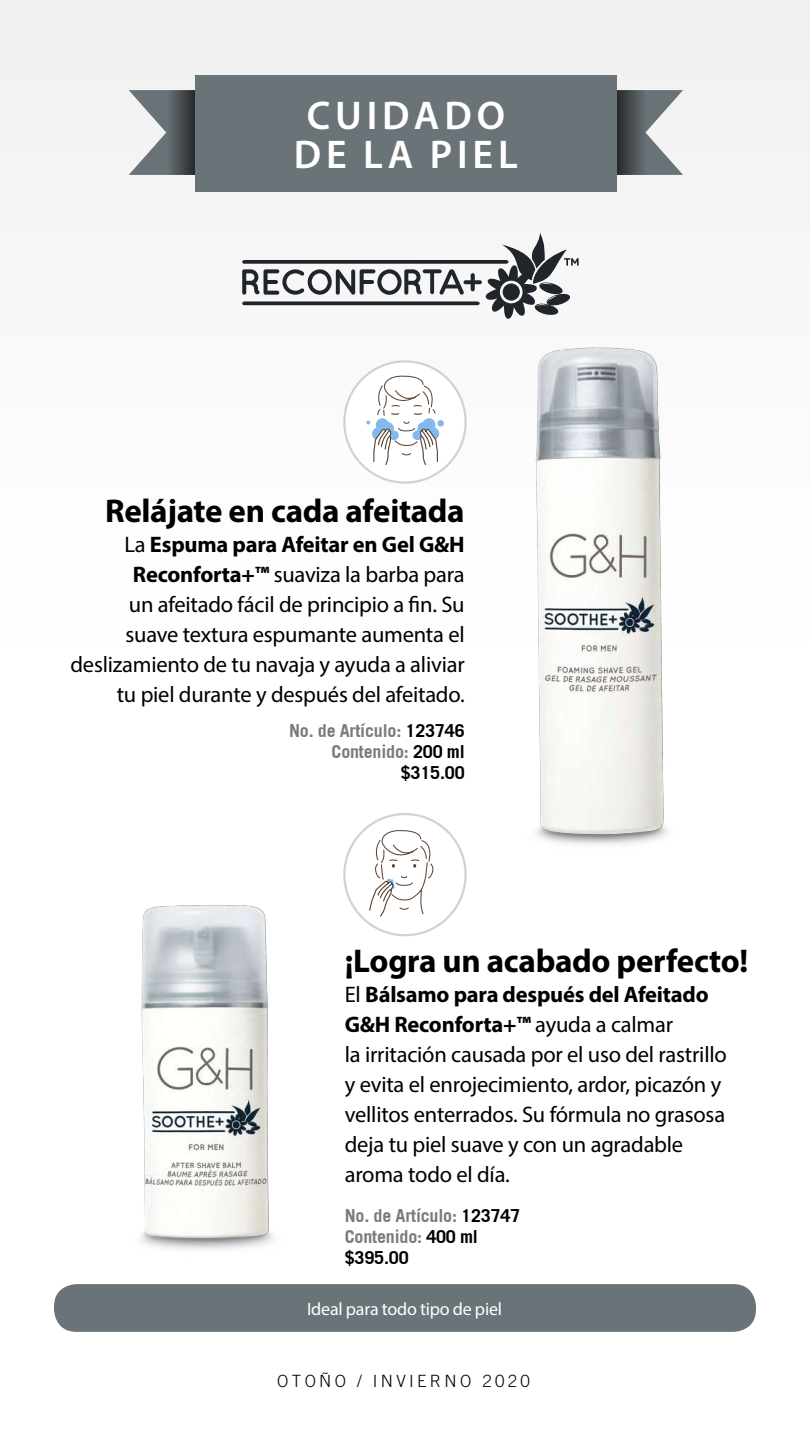
<style>
.page{position:relative;width:810px;height:1440px;background:#fff}
.page>*{position:absolute;margin:0;border:0;box-sizing:border-box;transform-origin:0 0}
.t1{font:600 40.2px/39.5px "Myriad Pro";letter-spacing:.12em;color:#fff;text-align:center}
.t2{font:700 33px "Myriad Pro";letter-spacing:-.01em;color:#000}
.t3{font:22.5px/30px "Myriad Pro";letter-spacing:-.01em;color:#000;text-align:right}
.t4{font:700 18px/21px "Trade Gothic";letter-spacing:-.01em;color:#7c7b7b}
.t5{font:18px "Myriad Pro";letter-spacing:-.01em;color:#fff}
.t6{font:300 16.88px "Trade Gothic LT Std";letter-spacing:.2em;color:#000}
.s1{font-weight:700}
.s2{color:#000}
</style>
<div class="page">
<div style="left:0;top:0;width:810px;height:641px;background:#f9f9f9"></div>
<img style="left:140px;top:905px;width:134px;height:345px">
<svg style="left:129px;top:90px;width:66px;height:85px"></svg>
<svg style="left:617px;top:90px;width:66px;height:85px"></svg>
<div style="left:195px;top:75px;width:422px;height:117px;background:#6a7378"></div>
<svg style="left:344px;top:361px;width:122px;height:122px"></svg>
<svg style="left:346px;top:375px;width:118px;height:106px"></svg>
<div style="left:343px;top:360px;width:124px;height:124px;border:2px solid #d1d3d3;border-radius:50%"></div>
<svg style="left:346px;top:814px;width:118px;height:121px"></svg>
<div style="left:343px;top:813px;width:124px;height:123px;border:2px solid #d1d3d3;border-radius:50%"></div>
<svg style="left:242px;top:233px;width:337px;height:86px"></svg>
<div style="left:503px;top:283px;width:17px;height:18px;background:#1f252b;border-radius:50%"></div>
<img style="left:535px;top:347px;width:133px;height:498px">
<div style="left:54px;top:1284px;width:702px;height:48px;background:#6a7378;border-radius:22px"></div>
<h1 class="t1" style="left:294px;top:95px;width:226px">CUIDADO<br>DE LA PIEL</h1>
<h2 class="t2" style="left:105px;top:489px;width:361px">Relájate en cada afeitada</h2>
<p class="t3" style="left:70px;top:529px;width:396px">La <span class="s1">Espuma para Afeitar en Gel G&amp;H Reconforta+™</span> suaviza la barba para<br>un afeitado fácil de principio a fin. Su suave textura espumante aumenta el deslizamiento de tu navaja y ayuda a aliviar tu piel durante y después del afeitado.</p>
<p class="t4" style="left:289px;top:719px;width:177px;text-align:right">No. de Artículo: <span class="s2">123746<br></span>Contenido: <span class="s2">200 ml $315.00</span></p>
<h2 class="t2" style="left:345px;top:939px;width:405px">¡Logra un acabado perfecto!</h2>
<p class="t3" style="left:345px;top:979px;width:384px;text-align:left">El <span class="s1">Bálsamo para después del Afeitado G&amp;H Reconforta+™</span> ayuda a calmar<br>la irritación causada por el uso del rastrillo y evita el enrojecimiento, ardor, picazón y vellitos enterrados. Su fórmula no grasosa deja tu piel suave y con un agradable aroma todo el día.</p>
<p class="t4" style="left:345px;top:1205px;width:177px">No. de Artículo: <span class="s2">123747<br></span>Contenido: <span class="s2">400 ml $395.00</span></p>
<p class="t5" style="left:307px;top:1298px;width:197px">Ideal para todo tipo de piel</p>
<p class="t6" style="left:277px;top:1371px;width:254px">OTOÑO / INVIERNO 2020</p>
</div>
